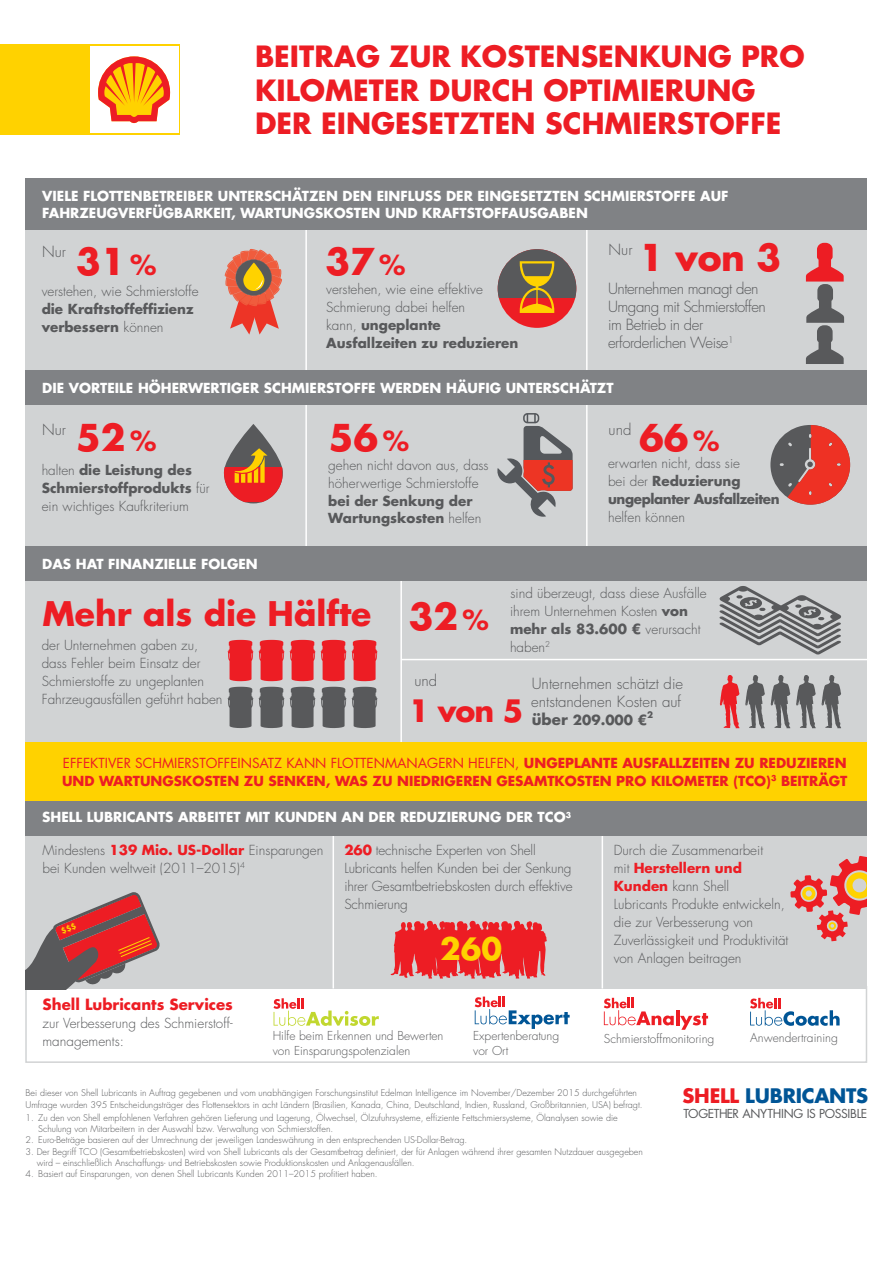
<style>
.page{position:relative;width:893px;height:1263px;background:#fff}
.page>*{position:absolute;margin:0;border:0;box-sizing:border-box;transform-origin:0 0}
.t1{font:700 36px "Futura Std";color:#ed1d24}
.t2{font:700 33px "Futura Std";color:#ed1d24}
.t3{font:700 30px "Futura Std";color:#ed1d24}
.t4{font:700 30px "Futura Std";color:#ffd200}
.t5{font:700 28.5px/33.8px "Futura Std";color:#ed1d24}
.t6{font:700 19.5px "Futura Std";letter-spacing:-.015em;color:#005596}
.t7{font:300 15px/18px "Futura Std";letter-spacing:-.03em;color:#58595b}
.t8{font:300 15px/18px "Futura Std";color:#58595b}
.t9{font:700 15px "Futura Std";color:#ed1d24}
.t10{font:300 13.5px/18px "Futura Std";color:#58595b}
.t11{font:700 13.5px/16.5px "Futura Std";color:#fff}
.t12{font:700 13.5px/18px "Futura Std";color:#ed1d24}
.t13{font:700 13.5px/18px "Futura Std";color:#58595b}
.t14{font:700 13.5px/18px "Futura Std";letter-spacing:-.03em;color:#58595b}
.t15{font:300 12px/15px "Futura Std";color:#58595b}
.t16{font:12px "Futura Std";letter-spacing:-.03em;color:#58595b}
.t17{font:300 9px/11.2px "Futura Std";color:#58595b}
.t18{font:700 8.7px "Futura Std";color:#58595b}
.s1{font-size:27px}
.s2{font-weight:300}
.s3{font-weight:700}
.s4{font-size:15px}
.s5{font-weight:400}
.s6{font-weight:700;color:#ed1d24}
.s7{color:#ed1d24}
</style>
<div class="page">
<div style="left:25px;top:211px;width:842px;height:761px;background:#d1d3d4"></div>
<div style="left:498px;top:249px;width:78px;height:79px;background:#ed1d24;border-radius:50%"></div>
<svg style="left:498px;top:249px;width:78px;height:49px;fill:#58595b"></svg>
<hr style="left:305px;top:211px;width:2px;height:357px;background:#fff">
<hr style="left:586px;top:211px;width:2px;height:357px;background:#fff">
<hr style="left:401px;top:659px;width:476px;height:1px;background:#fff">
<hr style="left:400px;top:566px;width:2px;height:191px;background:#fff">
<div style="left:0;top:45px;width:180px;height:90px;background:#ffd200"></div>
<div style="left:90px;top:47px;width:88px;height:86px;background:#fff"></div>
<svg style="left:98px;top:56px;width:73px;height:68px"></svg>
<div style="left:25px;top:179px;width:842px;height:51px;background:#808285"></div>
<div style="left:25px;top:370px;width:842px;height:34px;background:#808285"></div>
<div style="left:25px;top:547px;width:842px;height:34px;background:#808285"></div>
<svg style="left:224px;top:249px;width:58px;height:86px"></svg>
<div style="left:25px;top:742px;width:842px;height:59px;background:#ffd200"></div>
<svg style="left:770px;top:425px;width:80px;height:80px"></svg>
<svg style="left:497px;top:413px;width:76px;height:104px"></svg>
<svg style="left:771px;top:675px;width:19px;height:53px"></svg>
<svg style="left:745px;top:675px;width:20px;height:53px"></svg>
<svg style="left:720px;top:675px;width:19px;height:53px"></svg>
<svg style="left:796px;top:675px;width:45px;height:53px"></svg>
<svg style="left:806px;top:243px;width:38px;height:121px"></svg>
<svg style="left:520px;top:261px;width:34px;height:52px;background:#ae832e"></svg>
<svg style="left:228px;top:640px;width:25px;height:41px"></svg>
<svg style="left:290px;top:640px;width:25px;height:41px"></svg>
<svg style="left:259px;top:640px;width:25px;height:41px"></svg>
<svg style="left:321px;top:640px;width:25px;height:41px"></svg>
<svg style="left:352px;top:640px;width:25px;height:41px"></svg>
<svg style="left:228px;top:687px;width:25px;height:41px"></svg>
<svg style="left:290px;top:687px;width:25px;height:41px"></svg>
<svg style="left:259px;top:687px;width:25px;height:41px"></svg>
<svg style="left:321px;top:687px;width:25px;height:41px"></svg>
<svg style="left:352px;top:687px;width:25px;height:41px"></svg>
<svg style="left:719px;top:586px;width:122px;height:69px"></svg>
<div style="left:25px;top:972px;width:842px;height:91px;border:2px solid #d1d3d4"></div>
<div style="left:25px;top:818px;width:842px;height:171px;background:#d1d3d4"></div>
<svg style="left:790px;top:856px;width:77px;height:85px"></svg>
<hr style="left:333px;top:832px;width:1px;height:156px;background:#fff">
<hr style="left:602px;top:831px;width:1px;height:157px;background:#fff">
<div style="left:25px;top:801px;width:842px;height:34px;background:#808285"></div>
<svg style="left:390px;top:920px;width:157px;height:58px;background:#e73f45"></svg>
<svg style="left:604px;top:998px;width:70px;height:27px"></svg>
<hr style="left:676px;top:1010px;width:3px;height:15px;background:#ed1d24">
<svg style="left:680px;top:1013px;width:28px;height:17px"></svg>
<svg style="left:750px;top:998px;width:90px;height:28px"></svg>
<svg style="left:274px;top:998px;width:105px;height:28px"></svg>
<svg style="left:475px;top:996px;width:95px;height:33px"></svg>
<svg style="left:224px;top:424px;width:59px;height:79px"></svg>
<svg style="left:25px;top:892px;width:135px;height:97px"></svg>
<h3 class="t5" style="left:255px;top:39px;width:551px">BEITRAG ZUR KOSTENSENKUNG PRO<br>KILOMETER DURCH OPTIMIERUNG<br>DER EINGESETZTEN SCHMIERSTOFFE</h3>
<h3 class="t11" style="left:42px;top:187px;width:688px">VIELE FLOTTENBETREIBER UNTERSCHÄTZEN DEN EINFLUSS DER EINGESETZTEN SCHMIERSTOFFE AUF<br>FAHRZEUGVERFÜGBARKEIT, WARTUNGSKOSTEN UND KRAFTSTOFFAUSGABEN</h3>
<h3 class="t7" style="left:42px;top:243px;width:25px">Nur</h3>
<h1 class="t1" style="left:76px;top:237px;width:82px">31 <span class="s1">%</span></h1>
<h3 class="t10" style="left:42px;top:282px;width:159px">verstehen, wie Schmierstoffe</h3>
<h3 class="t13" style="left:42px;top:299px;width:153px">die Kraftstoffeffizienz verbessern <span class="s2">können</span></h3>
<h1 class="t1" style="left:325px;top:237px;width:82px">37 <span class="s1">%</span></h1>
<h3 class="t10" style="left:326px;top:281px;width:194px">verstehen, wie eine effektive<br>Schmierung dabei helfen<br>kann, <span class="s3">ungeplante<br>Ausfallzeiten zu reduzieren</span></h3>
<h3 class="t7" style="left:609px;top:241px;width:25px">Nur</h3>
<h1 class="t1" style="left:639px;top:233px;width:143px">1 von 3</h1>
<h3 class="t7" style="left:608px;top:280px;width:159px">Unternehmen managt den<br>Umgang mit Schmierstoffen im Betrieb in der erforderlichen Weise<sup>1</sup></h3>
<h3 class="t11" style="left:42px;top:379px;width:573px">DIE VORTEILE HÖHERWERTIGER SCHMIERSTOFFE WERDEN HÄUFIG UNTERSCHÄTZT</h3>
<h3 class="t7" style="left:42px;top:421px;width:25px">Nur</h3>
<h1 class="t1" style="left:76px;top:414px;width:82px">52 <span class="s1">%</span></h1>
<h3 class="t10" style="left:42px;top:462px;width:169px">halten <span class="s3">die Leistung des<br>Schmierstoffprodukts</span> für ein wichtiges Kaufkriterium</h3>
<h3 class="t11" style="left:42px;top:555px;width:217px">DAS HAT FINANZIELLE FOLGEN</h3>
<h1 class="t1" style="left:329px;top:414px;width:82px">56 <span class="s1">%</span></h1>
<h3 class="t10" style="left:328px;top:456px;width:162px">gehen nicht davon aus, dass höherwertige Schmierstoffe</h3>
<h3 class="t13" style="left:328px;top:491px;width:155px">bei der Senkung der<br>Wartungskosten <span class="s2">helfen</span></h3>
<h3 class="t7" style="left:609px;top:421px;width:24px">und</h3>
<h1 class="t1" style="left:639px;top:414px;width:82px">66 <span class="s1">%</span></h1>
<h3 class="t14" style="left:608px;top:454px;width:173px"><span class="s2">erwarten nicht, dass sie<br>bei der</span> Reduzierung ungeplanter Ausfallzeiten</h3>
<h3 class="t10" style="left:608px;top:508px;width:78px">helfen können</h3>
<h3 class="t10" style="left:510px;top:584px;width:198px">sind überzeugt, dass diese Ausfälle ihrem Unternehmen Kosten <span class="s3">von mehr als 83.600 €</span> verursacht haben<sup>2</sup></h3>
<h3 class="t8" style="left:531px;top:674px;width:153px">Unternehmen schätzt die entstandenen Kosten auf</h3>
<h3 class="t13" style="left:532px;top:710px;width:117px"><span class="s4">über</span> 209.000 €</h3>
<p class="t18" style="left:647px;top:709px;width:7px">2</p>
<h2 class="t2" style="left:42px;top:592px;width:330px">Mehr als die Hälfte</h2>
<h1 class="t1" style="left:409px;top:592px;width:82px">32 <span class="s1">%</span></h1>
<h3 class="t10" style="left:42px;top:637px;width:182px">der Unternehmen gaben zu, dass Fehler beim Einsatz der<br>Schmierstoffe zu ungeplanten<br>Fahrzeugausfällen geführt haben</h3>
<h3 class="t7" style="left:415px;top:672px;width:24px">und</h3>
<h3 class="t3" style="left:409px;top:690px;width:116px">1 von 5</h3>
<h3 class="t12" style="left:62px;top:753px;width:787px"><span class="s5">EFFEKTIVER SCHMIERSTOFFEINSATZ KANN FLOTTENMANAGERN HELFEN,</span> UNGEPLANTE AUSFALLZEITEN ZU REDUZIEREN<br>UND WARTUNGSKOSTEN ZU SENKEN, WAS ZU NIEDRIGEREN GESAMTKOSTEN PRO KILOMETER (TCO)<sup>3</sup> BEITRÄGT</h3>
<h3 class="t11" style="left:42px;top:809px;width:530px">SHELL LUBRICANTS ARBEITET MIT KUNDEN AN DER REDUZIERUNG DER TCO<sup>3</sup></h3>
<h3 class="t10" style="left:43px;top:841px;width:282px">Mindestens <span class="s6">139 Mio. US-Dollar</span> Einsparungen bei Kunden weltweit (2011–2015)<sup>4</sup></h3>
<h3 class="t10" style="left:344px;top:841px;width:230px"><span class="s6">260</span> technische Experten von Shell Lubricants helfen Kunden bei der Senkung ihrer Gesamtbetriebskosten durch effektive Schmierung</h3>
<h3 class="t4" style="left:440px;top:928px;width:63px">260</h3>
<h3 class="t10" style="left:614px;top:841px;width:176px">Durch die Zusammenarbeit<br>mit <span class="s6">Herstellern und<br>Kunden</span> kann Shell<br>Lubricants Produkte entwickeln, die zur Verbesserung von<br>Zuverlässigkeit und Produktivität von Anlagen beitragen</h3>
<h3 class="t9" style="left:43px;top:994px;width:192px">Shell Lubricants Services</h3>
<h3 class="t10" style="left:43px;top:1014px;width:192px">zur Verbesserung des Schmierstoff&shy;managements:</h3>
<h3 class="t15" style="left:273px;top:1029px;width:172px">Hilfe beim Erkennen und Bewerten</h3>
<h3 class="t15" style="left:604px;top:1031px;width:112px">Schmierstoffmonitoring</h3>
<h3 class="t15" style="left:750px;top:1031px;width:89px">Anwendertraining</h3>
<h3 class="t15" style="left:273px;top:1044px;width:139px">von Einsparungspotenzialen</h3>
<h3 class="t15" style="left:473px;top:1029px;width:88px">Expertenberatung vor Ort</h3>
<p class="t17" style="left:26px;top:1088px;width:619px">Bei dieser von Shell Lubricants in Auftrag gegebenen und vom unabhängigen Forschungsinstitut Edelman Intelligence im November/Dezember 2015 durchgeführten<br>Umfrage wurden 395 Entscheidungsträger des Flottensektors in acht Ländern (Brasilien, Kanada, China, Deutschland, Indien, Russland, Großbritannien, USA) befragt.</p>
<p class="t17" style="left:38px;top:1112px;width:581px;text-indent:-13px">1. Zu den von Shell empfohlenen Verfahren gehören Lieferung und Lagerung, Ölwechsel, Ölzufuhrsysteme, effiziente Fettschmiersysteme, Ölanalysen sowie die<br>Schulung von Mitarbeitern in der Auswahl bzw. Verwaltung von Schmierstoffen.</p>
<p class="t17" style="left:26px;top:1135px;width:443px">2. Euro-Beträge basieren auf der Umrechnung der jeweiligen Landeswährung in den entsprechenden US-Dollar-Betrag.</p>
<p class="t17" style="left:37px;top:1146px;width:608px;text-indent:-11px">3. Der Begriff TCO (Gesamtbetriebskosten) wird von Shell Lubricants als der Gesamtbetrag definiert, der für Anlagen während ihrer gesamten Nutzdauer ausgegeben wird – einschließlich Anschaffungs- und Betriebskosten sowie Produktionskosten und Anlagenausfällen.</p>
<p class="t17" style="left:26px;top:1168px;width:354px">4. Basiert auf Einsparungen, von denen Shell Lubricants Kunden 2011–2015 profitiert haben.</p>
<h3 class="t6" style="left:683px;top:1083px;width:187px"><span class="s7">SHELL</span> LUBRICANTS</h3>
<h3 class="t16" style="left:683px;top:1106px;width:185px">TOGETHER ANYTHING IS POSSIBLE</h3>
</div>
